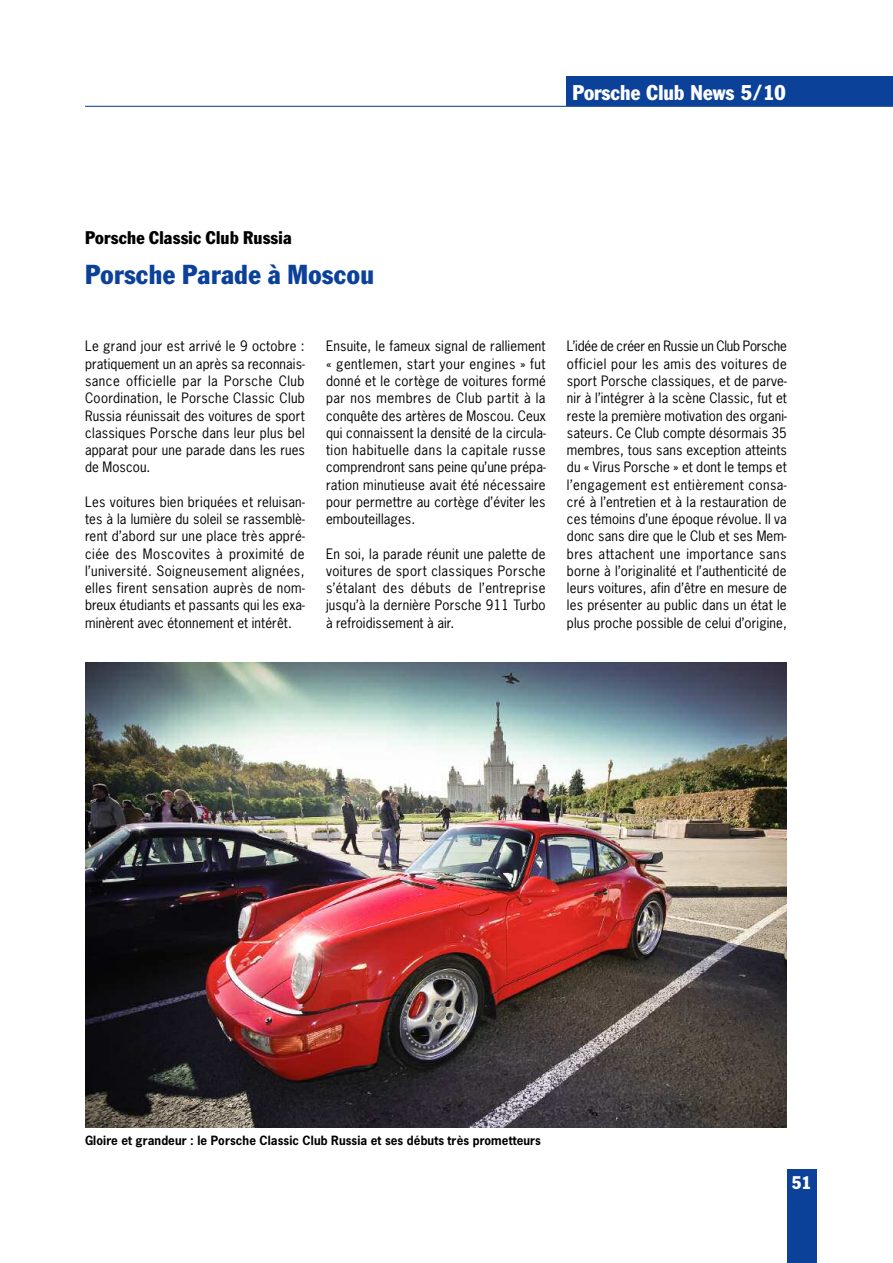
<style>
.page{position:relative;width:893px;height:1263px;background:#fff}
.page>*{position:absolute;margin:0;border:0;box-sizing:border-box;transform-origin:0 0}
.t1{font:condensed 27px "Franklin Gothic";letter-spacing:.015em;color:#0c419a}
.t2{font:condensed 21px "Franklin Gothic";color:#fff}
.t3{font:condensed 18px "Franklin Gothic";letter-spacing:.015em;color:#000}
.t4{font:condensed 18px "Franklin Gothic";color:#fff}
.t5{font:13.5px/17.2px "News Gothic";letter-spacing:.01em;color:#000;text-align:justify}
.t6{font:700 12px "News Gothic";letter-spacing:.01em;color:#000}
</style>
<div class="page">
<div style="left:567px;top:77px;width:326px;height:29px;background:#0c419a"></div>
<div style="left:787px;top:1169px;width:29px;height:94px;background:#0c419a"></div>
<hr style="left:85px;top:106px;width:808px;height:1px;background:#0c419a">
<img style="left:85px;top:662px;width:702px;height:466px">
<h2 class="t2" style="left:572px;top:85px;width:215px">Porsche Club News 5/10</h2>
<h3 class="t3" style="left:85px;top:231px;width:208px">Porsche Classic Club Russia</h3>
<h1 class="t1" style="left:85px;top:265px;width:290px">Porsche Parade à Moscou</h1>
<p class="t5" style="left:85px;top:338px;width:221px">Le grand jour est arrivé le 9 octobre : pratiquement un an après sa reconnais&shy;sance officielle par la Porsche Club Coordination, le Porsche Classic Club Russia réunissait des voitures de sport classiques Porsche dans leur plus bel apparat pour une parade dans les rues de Moscou.</p>
<p class="t5" style="left:85px;top:493px;width:221px">Les voitures bien briquées et reluisan&shy;tes à la lumière du soleil se rassemblè&shy;rent d’abord sur une place très appré&shy;ciée des Moscovites à proximité de l’université. Soigneusement alignées, elles firent sensation auprès de nom&shy;breux étudiants et passants qui les exa&shy;minèrent avec étonnement et intérêt.</p>
<p class="t5" style="left:326px;top:338px;width:221px">Ensuite, le fameux signal de ralliement « gentlemen, start your engines » fut donné et le cortège de voitures formé par nos membres de Club partit à la conquête des artères de Moscou. Ceux qui connaissent la densité de la circula&shy;tion habituelle dans la capitale russe comprendront sans peine qu’une prépa&shy;ration minutieuse avait été nécessaire pour permettre au cortège d’éviter les embouteillages.</p>
<p class="t5" style="left:326px;top:545px;width:221px">En soi, la parade réunit une palette de voitures de sport classiques Porsche s’étalant des débuts de l’entreprise jusqu’à la dernière Porsche 911 Turbo à refroidissement à air.</p>
<p class="t5" style="left:567px;top:338px;width:221px">L’idée de créer en Russie un Club Porsche officiel pour les amis des voitures de sport Porsche classiques, et de parve&shy;nir à l’intégrer à la scène Classic, fut et reste la première motivation des organi&shy;sateurs. Ce Club compte désormais 35 membres, tous sans exception atteints du « Virus Porsche » et dont le temps et l’engagement est entièrement consa&shy;cré à l’entretien et à la restauration de ces témoins d’une époque révolue. Il va donc sans dire que le Club et ses Mem&shy;bres attachent une importance sans borne à l’originalité et l’authenticité de leurs voitures, afin d’être en mesure de les présenter au public dans un état le plus proche possible de celui d’origine,</p>
<p class="t6" style="left:85px;top:1134px;width:457px">Gloire et grandeur : le Porsche Classic Club Russia et ses débuts très prometteurs</p>
<h3 class="t4" style="left:792px;top:1176px;width:21px">51</h3>
</div>
